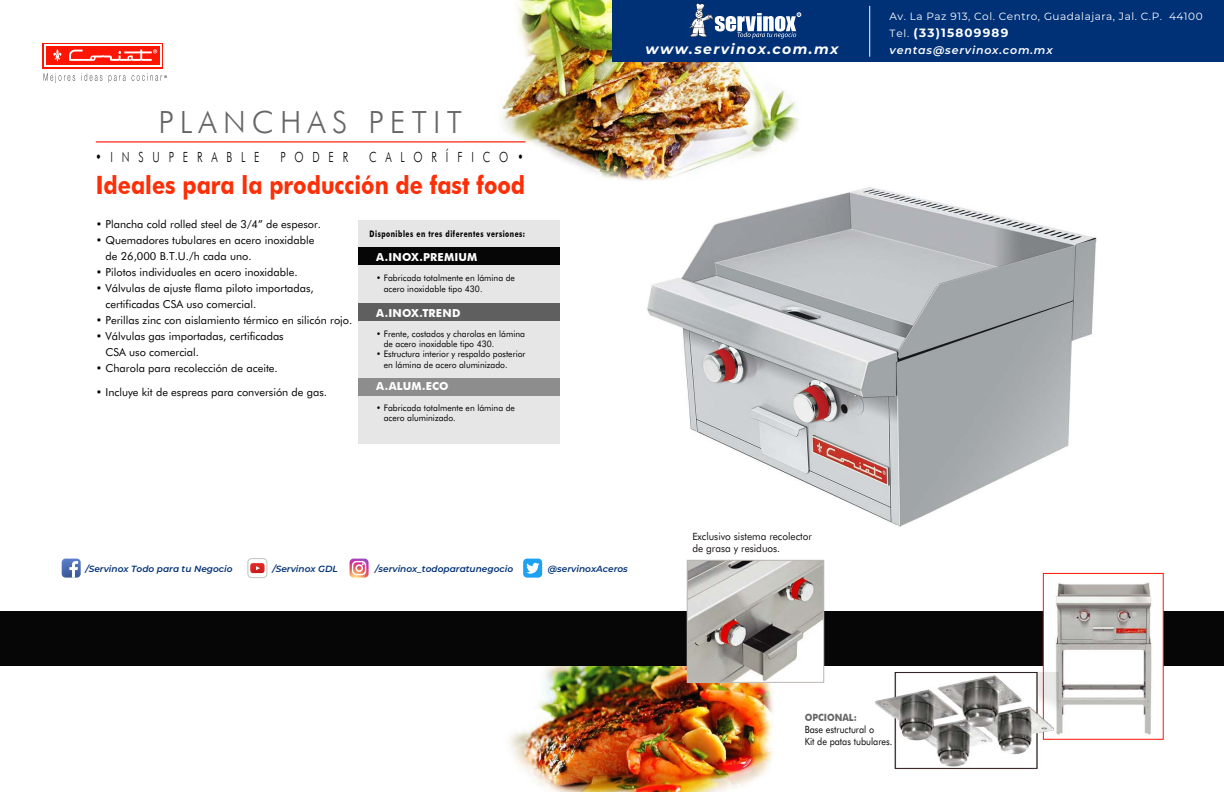
<style>
.page{position:relative;width:1224px;height:792px;background:#fff}
.page>*{position:absolute;margin:0;border:0;box-sizing:border-box;transform-origin:0 0}
.t1{font:300 30.6px "Futura BT";letter-spacing:.2em;color:#666}
.t2{font:700 25.3px "Futura BT";color:#fe2e06;scale:.86 1}
.t3{font:300 14px "Futura BT";letter-spacing:.84em;color:#000;scale:.75 1}
.t4{font:italic 700 14px "Montserrat";letter-spacing:.1em;color:#fff}
.t5{font:700 12px "Montserrat";letter-spacing:.1em;color:#fff}
.t6{font:11px/16px "Futura BT";color:#000}
.t7{font:700 11px "Futura BT";letter-spacing:.015em;color:#fff}
.t8{font:italic 600 11px "Montserrat";letter-spacing:.075em;color:#fff}
.t9{font:10.5px "Montserrat";letter-spacing:.05em;color:#fff}
.t10{font:10.5px/12px "Futura BT";color:#151011;scale:.95 1}
.t11{font:10px/12px "Futura BT";color:#000;scale:.9 1}
.t12{font:700 10px "Futura BT";color:#666;scale:.9 1}
.t13{font:9px/10.3px "Futura BT";color:#000;scale:.95 1}
.t14{font:italic 600 9px "Montserrat";color:#003177}
.t15{font:700 9px "Futura BT";letter-spacing:.08em;color:#000;scale:.73 1}
.s1{font-size:10px}
.s2{font-weight:400;font-size:10.5px}
</style>
<div class="page">
<img style="left:647px;top:187px;width:450px;height:395px">
<img style="left:509px;top:666px;width:264px;height:126px">
<div style="left:0;top:611px;width:1224px;height:55px;background:#070606"></div>
<img style="left:491px;top:0;width:316px;height:194px">
<hr style="left:96px;top:141px;width:430px;height:1px;background:#ff1504">
<div style="left:46px;top:46px;width:114px;height:19px;background:#ff1504"></div>
<svg style="left:54px;top:49px;width:7px;height:13px"></svg>
<svg style="left:69px;top:49px;width:88px;height:12px"></svg>
<svg style="left:44px;top:73px;width:31px;height:10px"></svg>
<svg style="left:81px;top:73px;width:21px;height:8px"></svg>
<svg style="left:109px;top:75px;width:17px;height:6px"></svg>
<svg style="left:132px;top:73px;width:35px;height:8px"></svg>
<img style="left:689px;top:562px;width:133px;height:119px">
<div style="left:687px;top:560px;width:137px;height:123px;border:1px solid #bbb7b1"></div>
<div style="left:358px;top:220px;width:202px;height:224px;background:#e6e6e6"></div>
<div style="left:358px;top:248px;width:202px;height:17px;background:#070606"></div>
<div style="left:358px;top:304px;width:202px;height:17px;background:#605f5f"></div>
<div style="left:358px;top:378px;width:202px;height:17px;background:#8d8d8d"></div>
<div style="left:1043px;top:573px;width:121px;height:167px;background:#fff;border:1px solid #ff1504"></div>
<img style="left:1057px;top:582px;width:95px;height:154px">
<svg style="left:62px;top:559px;width:19px;height:19px"></svg>
<svg style="left:350px;top:559px;width:19px;height:19px"></svg>
<div style="left:523px;top:559px;width:19px;height:19px;background:#1da1f2;border-radius:4px"></div>
<svg style="left:526px;top:563px;width:13px;height:11px"></svg>
<div style="left:248px;top:558px;width:19px;height:20px;border:1px solid #c1c1c1;border-radius:4px"></div>
<svg style="left:250px;top:563px;width:15px;height:10px"></svg>
<div style="left:612px;top:0;width:612px;height:62px;background:#003177"></div>
<svg style="left:689px;top:3px;width:112px;height:36px"></svg>
<hr style="left:869px;top:6px;width:1px;height:51px;background:#fcfcfc">
<img style="left:875px;top:592px;width:216px;height:178px">
<h1 class="t1" style="left:158px;top:103px;width:305px">PLANCHAS PETIT</h1>
<p class="t3" style="left:96px;top:149px;width:220px">•INSUPERABLE</p>
<p class="t3" style="left:280px;top:149px;width:92px">PODER</p>
<p class="t3" style="left:369px;top:149px;width:208px">CALORÍFICO•</p>
<h2 class="t2" style="left:96px;top:170px;width:501px">Ideales para la producción de fast food</h2>
<p class="t6" style="left:96px;top:216px;width:227px">• Plancha cold rolled steel de 3/4” de espesor.</p>
<p class="t6" style="left:106px;top:232px;width:210px;text-indent:-10px">• Quemadores tubulares en acero inoxidable de 26,000 B.T.U./h cada uno.</p>
<p class="t6" style="left:96px;top:264px;width:203px">• Pilotos individuales en acero inoxidable.</p>
<p class="t6" style="left:106px;top:280px;width:210px;text-indent:-10px">• Válvulas de ajuste flama piloto importadas, certificadas CSA uso comercial.</p>
<p class="t6" style="left:96px;top:312px;width:258px">• Perillas zinc con aislamiento térmico en silicón rojo.</p>
<p class="t6" style="left:106px;top:328px;width:180px;text-indent:-10px">• Válvulas gas importadas, certificadas<br>CSA uso comercial.</p>
<p class="t6" style="left:96px;top:360px;width:183px">• Charola para recolección de aceite.</p>
<p class="t6" style="left:96px;top:384px;width:233px">• Incluye kit de espreas para conversión de gas.</p>
<p class="t15" style="left:370px;top:228px;width:215px">Disponibles en tres diferentes versiones:</p>
<p class="t7" style="left:376px;top:250px;width:103px">A.INOX.PREMIUM</p>
<p class="t13" style="left:384px;top:273px;width:140px;text-indent:-8px">• Fabricada totalmente en lámina de acero inoxidable tipo 430.</p>
<p class="t7" style="left:376px;top:306px;width:86px">A.INOX.TREND</p>
<p class="t13" style="left:384px;top:328px;width:150px;text-indent:-8px">• Frente, costados y charolas en lámina de acero inoxidable tipo 430.</p>
<p class="t13" style="left:384px;top:349px;width:151px;text-indent:-8px">• Estructura interior y respaldo posterior en lámina de acero aluminizado.</p>
<p class="t7" style="left:376px;top:380px;width:74px">A.ALUM.ECO</p>
<p class="t13" style="left:384px;top:403px;width:140px;text-indent:-8px">• Fabricada totalmente en lámina de acero aluminizado.</p>
<p class="t4" style="left:646px;top:39px;width:194px">www.servinox.com.mx</p>
<p class="t14" style="left:85px;top:562px;width:149px">/Servinox Todo para tu Negocio</p>
<p class="t14" style="left:272px;top:562px;width:67px">/Servinox GDL</p>
<p class="t14" style="left:375px;top:562px;width:140px">/servinox_todoparatunegocio</p>
<p class="t14" style="left:548px;top:562px;width:81px">@servinoxAceros</p>
<p class="t10" style="left:692px;top:530px;width:127px"><span class="s1">E</span>xclusivo sistema recolector de grasa y residuos.</p>
<p class="t9" style="left:890px;top:9px;width:315px">Av. La Paz 913, Col. Centro, Guadalajara, Jal. C.P. 44100</p>
<p class="t5" style="left:890px;top:24px;width:120px"><span class="s2">Tel.</span> (33)15809989</p>
<p class="t8" style="left:890px;top:42px;width:165px">ventas@servinox.com.mx</p>
<p class="t12" style="left:805px;top:712px;width:59px">OPCIONAL:</p>
<p class="t11" style="left:805px;top:724px;width:99px">Base estructural o<br>Kit de patas tubulares.</p>
</div>
